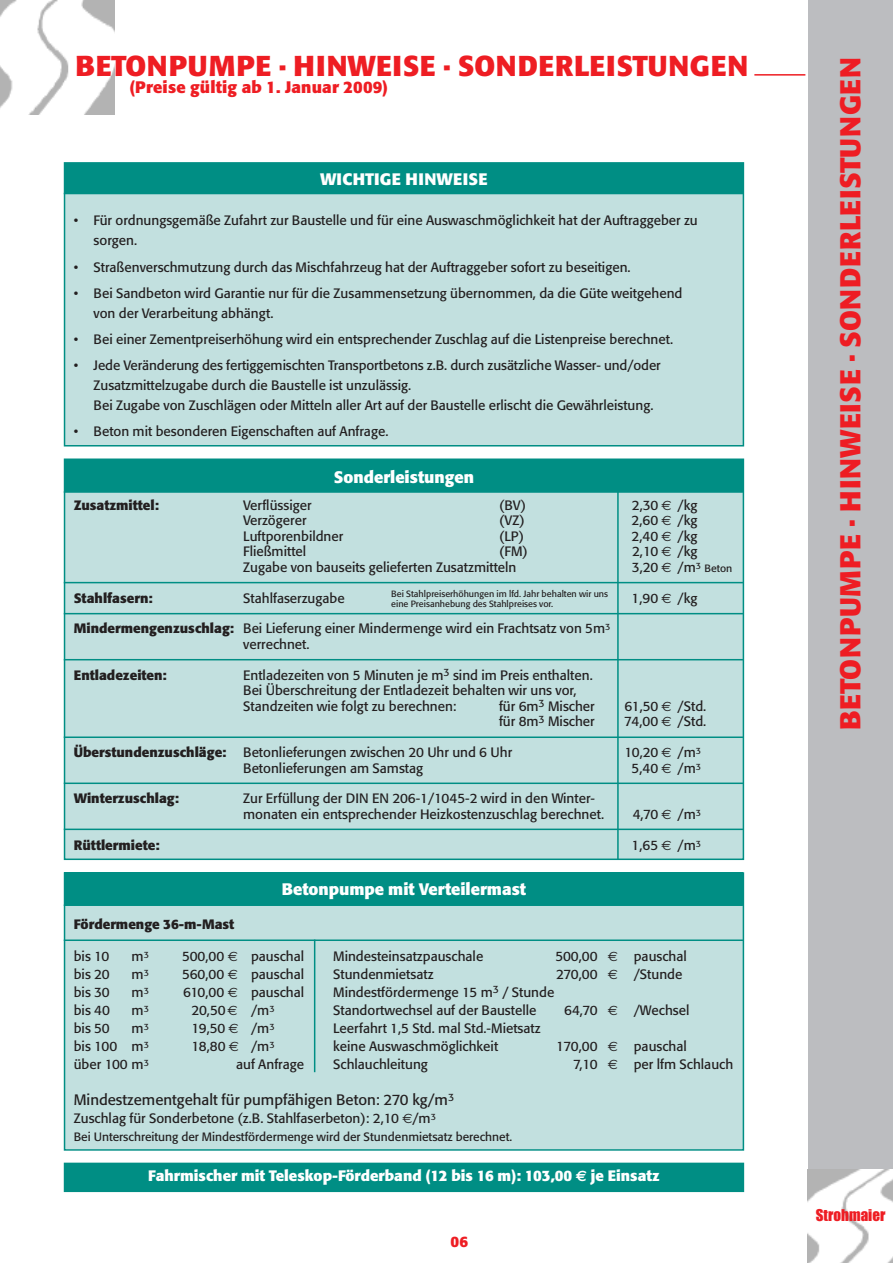
<style>
.page{position:relative;width:893px;height:1263px;background:#fff}
.page>*{position:absolute;margin:0;border:0;box-sizing:border-box;transform-origin:0 0}
.t1{font:700 28.5px "Formata";letter-spacing:.02em;color:#ee1d23}
.t2{font:700 16.5px "Formata";color:#fff}
.t3{font:700 16.5px "Formata";letter-spacing:.01em;color:#ee1d23}
.t4{font:700 16.5px "Formata";letter-spacing:.02em;color:#fff}
.t5{font:700 15px "Formata";color:#fff}
.t6{font:15px "Formata";color:#231f20}
.t7{font:15px "Impact";color:#ee1d23}
.t8{font:700 15px "Formata";color:#ee1d23}
.t9{font:13.5px/15.5px "Formata";color:#231f20}
.t10{font:700 13.5px "Formata";color:#231f20}
.t11{font:12px "Formata";color:#231f20}
.t12{font:9px/9.8px "Formata";color:#231f20}
.s1{font-family:"Euro Sans"}
.s2{font-size:10.5px}
.s3{font-weight:700}
</style>
<div class="page">
<img style="left:0;top:0;width:115px;height:115px">
<hr style="left:754px;top:74px;width:51px;height:2px;background:#ee1d23">
<div style="left:808px;top:0;width:85px;height:1263px;background:#bcbdc0"></div>
<img style="left:808px;top:1169px;width:85px;height:94px">
<div style="left:65px;top:460px;width:678px;height:398px;background:#c2e0df"></div>
<div style="left:65px;top:164px;width:678px;height:281px;background:#c2e0df"></div>
<div style="left:64px;top:162px;width:680px;height:284px;border:2px solid #008e84"></div>
<div style="left:65px;top:874px;width:678px;height:275px;background:#c2e0df"></div>
<div style="left:64px;top:872px;width:680px;height:279px;border:2px solid #008e84"></div>
<div style="left:65px;top:1164px;width:678px;height:26px;background:#008e84"></div>
<div style="left:64px;top:1162px;width:680px;height:30px;border:2px solid #008e84"></div>
<hr style="left:64px;top:491px;width:679px;height:2px;background:#008e84">
<hr style="left:64px;top:193px;width:679px;height:1px;background:#008e84">
<hr style="left:64px;top:582px;width:679px;height:1px;background:#008e84">
<hr style="left:64px;top:613px;width:679px;height:1px;background:#008e84">
<hr style="left:64px;top:659px;width:679px;height:1px;background:#008e84">
<hr style="left:64px;top:736px;width:679px;height:2px;background:#008e84">
<hr style="left:64px;top:782px;width:679px;height:2px;background:#008e84">
<hr style="left:64px;top:828px;width:679px;height:2px;background:#008e84">
<hr style="left:64px;top:904px;width:679px;height:2px;background:#008e84">
<hr style="left:64px;top:939px;width:679px;height:2px;background:#008e84">
<hr style="left:617px;top:492px;width:2px;height:367px;background:#008e84">
<hr style="left:314px;top:939px;width:1px;height:133px;background:#008e84">
<div style="left:65px;top:163px;width:678px;height:30px;background:#008e84"></div>
<div style="left:64px;top:459px;width:679px;height:33px;background:#008e84"></div>
<div style="left:64px;top:873px;width:679px;height:32px;background:#008e84"></div>
<h1 class="t1" style="left:76px;top:53px;width:674px">BETONPUMPE · HINWEISE · SONDERLEISTUNGEN</h1>
<p class="t3" style="left:130px;top:80px;width:260px">(Preise gültig ab 1. Januar 2009)</p>
<p class="t4" style="left:320px;top:172px;width:169px">WICHTIGE HINWEISE</p>
<p class="t9" style="left:94px;top:212px;width:606px;line-height:20.1px;text-indent:-20px">• Für ordnungsgemäße Zufahrt zur Baustelle und für eine Auswaschmöglichkeit hat der Auftraggeber zu sorgen.</p>
<p class="t9" style="left:74px;top:260px;width:558px">• Straßenverschmutzung durch das Mischfahrzeug hat der Auftraggeber sofort zu beseitigen.</p>
<p class="t9" style="left:94px;top:284px;width:590px;line-height:20.1px;text-indent:-20px">• Bei Sandbeton wird Garantie nur für die Zusammensetzung übernommen, da die Güte weitgehend von der Verarbeitung abhängt.</p>
<p class="t9" style="left:74px;top:333px;width:601px">• Bei einer Zementpreiserhöhung wird ein entsprechender Zuschlag auf die Listenpreise berechnet.</p>
<p class="t9" style="left:94px;top:356px;width:569px;line-height:20.1px;text-indent:-20px">• Jede Veränderung des fertiggemischten Transportbetons z.B. durch zusätzliche Wasser- und/oder<br>Zusatzmittelzugabe durch die Baustelle ist unzulässig.<br>Bei Zugabe von Zuschlägen oder Mitteln aller Art auf der Baustelle erlischt die Gewährleistung.</p>
<p class="t9" style="left:74px;top:425px;width:316px">• Beton mit besonderen Eigenschaften auf Anfrage.</p>
<p class="t2" style="left:334px;top:470px;width:142px">Sonderleistungen</p>
<p class="t10" style="left:74px;top:499px;width:87px">Zusatzmittel:</p>
<p class="t9" style="left:243px;top:498px;width:70px">Verflüssiger</p>
<p class="t9" style="left:499px;top:498px;width:29px">(BV)</p>
<p class="t9" style="left:632px;top:498px;width:67px">2,30 <span class="s1">€</span> /kg</p>
<p class="t9" style="left:243px;top:514px;width:65px">Verzögerer</p>
<p class="t9" style="left:499px;top:514px;width:27px">(VZ)</p>
<p class="t9" style="left:632px;top:514px;width:68px">2,60 <span class="s1">€</span> /kg</p>
<p class="t9" style="left:243px;top:529px;width:102px">Luftporenbildner</p>
<p class="t9" style="left:499px;top:529px;width:27px">(LP)</p>
<p class="t9" style="left:632px;top:529px;width:68px">2,40 <span class="s1">€</span> /kg</p>
<p class="t9" style="left:243px;top:545px;width:65px">Fließmittel</p>
<p class="t9" style="left:499px;top:545px;width:30px">(FM)</p>
<p class="t9" style="left:632px;top:545px;width:67px">2,10 <span class="s1">€</span> /kg</p>
<p class="t9" style="left:243px;top:560px;width:275px">Zugabe von bauseits gelieferten Zusatzmitteln</p>
<p class="t9" style="left:632px;top:560px;width:102px">3,20 <span class="s1">€</span> /m<sup>3</sup> <span class="s2">Beton</span></p>
<p class="t10" style="left:74px;top:592px;width:81px">Stahlfasern:</p>
<p class="t9" style="left:243px;top:591px;width:103px">Stahlfaserzugabe</p>
<p class="t9" style="left:632px;top:591px;width:68px">1,90 <span class="s1">€</span> /kg</p>
<p class="t9" style="left:243px;top:622px;width:369px;text-indent:-169px"><span class="s3">Mindermengenzuschlag:</span> Bei Lieferung einer Mindermenge wird ein Frachtsatz von 5m<sup>3 </sup>verrechnet.</p>
<p class="t10" style="left:74px;top:669px;width:95px">Entladezeiten:</p>
<p class="t9" style="left:243px;top:668px;width:351px">Entladezeiten von 5 Minuten je m<sup>3</sup> sind im Preis enthalten.<br>Bei Überschreitung der Entladezeit behalten wir uns vor,<br>Standzeiten wie folgt zu berechnen:</p>
<p class="t12" style="left:391px;top:590px;width:218px">Bei Stahlpreiserhöhungen im lfd. Jahr behalten wir uns eine Preisanhebung des Stahlpreises vor.</p>
<p class="t9" style="left:499px;top:699px;width:97px">für 6m<sup>3</sup> Mischer</p>
<p class="t9" style="left:624px;top:699px;width:83px">61,50 <span class="s1">€</span> /Std.</p>
<p class="t9" style="left:499px;top:715px;width:97px">für 8m<sup>3</sup> Mischer</p>
<p class="t9" style="left:624px;top:715px;width:84px">74,00 <span class="s1">€</span> /Std.</p>
<p class="t9" style="left:74px;top:746px;width:440px"><span class="s3">Überstundenzuschläge:</span> Betonlieferungen zwischen 20 Uhr und 6 Uhr</p>
<p class="t9" style="left:624px;top:746px;width:78px">10,20 <span class="s1">€</span> /m<sup>3</sup></p>
<p class="t9" style="left:243px;top:761px;width:181px">Betonlieferungen am Samstag</p>
<p class="t9" style="left:632px;top:761px;width:71px">5,40 <span class="s1">€</span> /m<sup>3</sup></p>
<p class="t10" style="left:74px;top:793px;width:107px">Winterzuschlag:</p>
<p class="t9" style="left:243px;top:792px;width:362px">Zur Erfüllung der DIN EN 206-1/1045-2 wird in den Winter&shy;monaten ein entsprechender Heizkostenzuschlag berechnet.</p>
<p class="t9" style="left:633px;top:807px;width:70px">4,70 <span class="s1">€</span> /m<sup>3</sup></p>
<p class="t10" style="left:74px;top:839px;width:87px">Rüttlermiete:</p>
<p class="t9" style="left:632px;top:838px;width:71px">1,65 <span class="s1">€</span> /m<sup>3</sup></p>
<p class="t2" style="left:282px;top:882px;width:246px">Betonpumpe mit Verteilermast</p>
<p class="t10" style="left:74px;top:919px;width:162px">Fördermenge 36-m-Mast</p>
<p class="t9" style="left:74px;top:949px;width:37px">bis 10</p>
<p class="t9" style="left:132px;top:949px;width:19px">m<sup>3</sup></p>
<p class="t9" style="left:182px;top:949px;width:123px">500,00 <span class="s1">€</span> pauschal</p>
<p class="t9" style="left:333px;top:949px;width:152px">Mindesteinsatzpauschale</p>
<p class="t9" style="left:555px;top:949px;width:133px">500,00 <span class="s1">€</span> pauschal</p>
<p class="t9" style="left:74px;top:967px;width:37px">bis 20</p>
<p class="t9" style="left:132px;top:967px;width:19px">m<sup>3</sup></p>
<p class="t9" style="left:182px;top:967px;width:123px">560,00 <span class="s1">€</span> pauschal</p>
<p class="t9" style="left:333px;top:967px;width:102px">Stundenmietsatz</p>
<p class="t9" style="left:556px;top:967px;width:128px">270,00 <span class="s1">€</span> /Stunde</p>
<p class="t9" style="left:74px;top:985px;width:37px">bis 30</p>
<p class="t9" style="left:132px;top:985px;width:19px">m<sup>3</sup></p>
<p class="t9" style="left:183px;top:985px;width:123px">610,00 <span class="s1">€</span> pauschal</p>
<p class="t9" style="left:333px;top:985px;width:223px">Mindestfördermenge 15 m<sup>3</sup> / Stunde</p>
<p class="t9" style="left:74px;top:1003px;width:38px">bis 40</p>
<p class="t9" style="left:132px;top:1003px;width:19px">m<sup>3</sup></p>
<p class="t9" style="left:192px;top:1003px;width:85px">20,50<span class="s1">€</span> /m<sup>3</sup></p>
<p class="t9" style="left:333px;top:1003px;width:205px">Standortwechsel auf der Baustelle</p>
<p class="t9" style="left:564px;top:1003px;width:127px">64,70 <span class="s1">€</span> /Wechsel</p>
<p class="t9" style="left:74px;top:1021px;width:37px">bis 50</p>
<p class="t9" style="left:132px;top:1021px;width:19px">m<sup>3</sup></p>
<p class="t9" style="left:192px;top:1021px;width:85px">19,50 <span class="s1">€</span> /m<sup>3</sup></p>
<p class="t9" style="left:333px;top:1021px;width:209px">Leerfahrt 1,5 Std. mal Std.-Mietsatz</p>
<p class="t9" style="left:74px;top:1039px;width:77px">bis 100 m<sup>3</sup></p>
<p class="t9" style="left:192px;top:1039px;width:85px">18,80 <span class="s1">€</span> /m<sup>3</sup></p>
<p class="t9" style="left:333px;top:1039px;width:167px">keine Auswaschmöglichkeit</p>
<p class="t9" style="left:556px;top:1039px;width:132px">170,00 <span class="s1">€</span> pauschal</p>
<p class="t9" style="left:74px;top:1057px;width:77px">über 100 m<sup>3</sup></p>
<p class="t9" style="left:236px;top:1057px;width:70px">auf Anfrage</p>
<p class="t9" style="left:333px;top:1057px;width:96px">Schlauchleitung</p>
<p class="t9" style="left:573px;top:1057px;width:162px">7,10 <span class="s1">€</span> per lfm Schlauch</p>
<p class="t6" style="left:74px;top:1093px;width:382px">Mindestzementgehalt für pumpfähigen Beton: 270 kg/m<sup>3</sup></p>
<p class="t9" style="left:74px;top:1111px;width:364px">Zuschlag für Sonderbetone (z.B. Stahlfaserbeton): 2,10 <span class="s1">€</span>/m<sup>3</sup></p>
<p class="t11" style="left:74px;top:1131px;width:440px">Bei Unterschreitung der Mindestfördermenge wird der Stundenmietsatz berechnet.</p>
<p class="t5" style="left:148px;top:1169px;width:513px">Fahrmischer mit Teleskop-Förderband (12 bis 16 m): 103,00 <span class="s1">€</span> je Einsatz</p>
<p class="t8" style="left:450px;top:1235px;width:19px">06</p>
<h1 class="t1" style="left:838px;top:730px;width:674px;rotate:-90deg">BETONPUMPE · HINWEISE · SONDERLEISTUNGEN</h1>
<p class="t7" style="left:816px;top:1207px;width:71px">Strohmaier</p>
</div>
